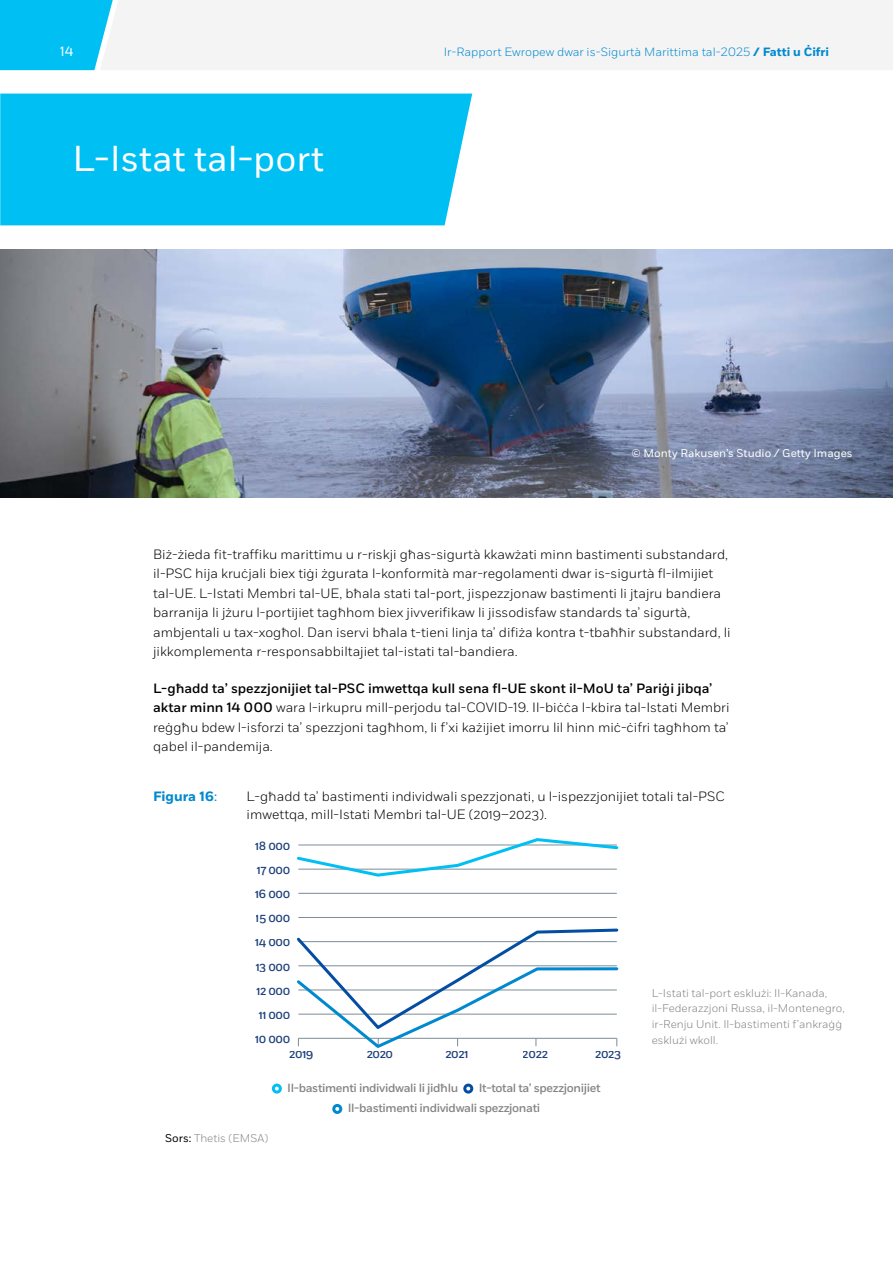
<style>
.page{position:relative;width:893px;height:1263px;background:#fff}
.page>*{position:absolute;margin:0;border:0;box-sizing:border-box;transform-origin:0 0}
.t1{font:36px "Fort";color:#fff}
.t2{font:300 13.5px/19.5px "Fort";color:#000}
.t3{font:700 13.5px "Fort";color:#0089cf}
.t4{font:13.5px "Fort";color:#fff}
.t5{font:300 12px "Fort";color:#0089cf}
.t6{font:500 11.85px "Fort";letter-spacing:-.03em;color:#858485}
.t7{font:500 11.85px "Fort";letter-spacing:-.03em;color:#20427d}
.t8{font:300 11.25px/15.8px "Fort";color:#808285}
.t9{font:11.25px "Fort";color:#fff}
.s1{font-weight:700}
.s2{font-weight:500}
.s3{font-weight:400}
.s4{font-weight:400;color:#000}
</style>
<div class="page">
<div style="left:116px;top:0;width:777px;height:70px;background:#f4f4f4"></div>
<svg style="left:0;top:0;width:116px;height:70px;background:#19c5f3"></svg>
<div style="left:0;top:94px;width:472px;height:131px;background:#00c0f3"></div>
<hr style="left:298px;top:893px;width:319px;height:1px;background:#7b8d97">
<hr style="left:298px;top:917px;width:319px;height:1px;background:#7b8d97">
<svg style="left:297px;top:838px;width:322px;height:39px"></svg>
<svg style="left:297px;top:928px;width:322px;height:120px"></svg>
<div style="left:332px;top:1104px;width:10px;height:10px;border:3px solid #0089cf;border-radius:50%"></div>
<div style="left:272px;top:1083px;width:10px;height:10px;border:3px solid #00c0f3;border-radius:50%"></div>
<div style="left:463px;top:1083px;width:10px;height:10px;border:3px solid #034ea2;border-radius:50%"></div>
<img style="left:0;top:250px;width:893px;height:248px">
<p class="t4" style="left:60px;top:43px;width:15px">14</p>
<p class="t5" style="left:444px;top:45px;width:387px">Ir-Rapport Ewropew dwar is-Sigurtà Marittima tal-2025 <span class="s1">/ Fatti u Ċifri</span></p>
<h1 class="t1" style="left:73px;top:137px;width:253px">L-Istat tal-port</h1>
<p class="t9" style="left:631px;top:446px;width:223px">© Monty Rakusen’s Studio / Getty Images</p>
<p class="t2" style="left:153px;top:544px;width:579px">Biż-żieda fit-traffiku marittimu u r-riskji għas-sigurtà kkawżati minn bastimenti substandard, il-PSC hija kruċjali biex tiġi żgurata l-konformità mar-regolamenti dwar is-sigurtà fl-ilmijiet tal-UE. L-Istati Membri tal-UE, bħala stati tal-port, jispezzjonaw bastimenti li jtajru bandiera barranija li jżuru l-portijiet tagħhom biex jivverifikaw li jissodisfaw standards ta’ sigurtà, ambjentali u tax-xogħol. Dan iservi bħala t-tieni linja ta’ difiża kontra t-tbaħħir substandard, li jikkomplementa r-responsabbiltajiet tal-istati tal-bandiera.</p>
<p class="t2" style="left:153px;top:678px;width:578px"><span class="s2">L-għadd ta’ spezzjonijiet tal-PSC imwettqa kull sena fl-UE skont il-MoU ta’ Pariġi jibqa’ aktar minn 14 000</span> wara l-irkupru mill-perjodu tal-COVID-19. Il-biċċa l-kbira tal-Istati Membri reġgħu bdew l-isforzi ta’ spezzjoni tagħhom, li f’xi każijiet imorru lil hinn miċ-ċifri tagħhom ta’ qabel il-pandemija.</p>
<p class="t3" style="left:153px;top:788px;width:66px">Figura 16<span class="s3">:</span></p>
<p class="t2" style="left:247px;top:787px;width:480px;line-height:18px">L-għadd ta’ bastimenti individwali spezzjonati, u l-ispezzjonijiet totali tal-PSC imwettqa, mill-Istati Membri tal-UE (2019–2023).</p>
<p class="t7" style="left:255px;top:838px;width:36px">18 000</p>
<p class="t7" style="left:257px;top:862px;width:35px">17 000</p>
<p class="t7" style="left:255px;top:887px;width:37px">16 000</p>
<p class="t7" style="left:256px;top:911px;width:36px">15 000</p>
<p class="t7" style="left:255px;top:935px;width:36px">14 000</p>
<p class="t7" style="left:256px;top:959px;width:36px">13 000</p>
<p class="t7" style="left:256px;top:983px;width:35px">12 000</p>
<p class="t7" style="left:259px;top:1007px;width:33px">11 000</p>
<p class="t7" style="left:255px;top:1032px;width:36px">10 000</p>
<p class="t7" style="left:289px;top:1047px;width:26px">2019</p>
<p class="t7" style="left:367px;top:1047px;width:28px">2020</p>
<p class="t7" style="left:445px;top:1047px;width:24px">2021</p>
<p class="t7" style="left:523px;top:1047px;width:27px">2022</p>
<p class="t7" style="left:595px;top:1047px;width:27px">2023</p>
<p class="t6" style="left:287px;top:1080px;width:172px">Il-bastimenti individwali li jidħlu</p>
<p class="t6" style="left:479px;top:1080px;width:123px">It-total ta’ spezzjonijiet</p>
<p class="t8" style="left:165px;top:1130px;width:105px"><span class="s4">Sors:</span> Thetis (EMSA)</p>
<p class="t6" style="left:348px;top:1101px;width:194px">Il-bastimenti individwali spezzjonati</p>
<p class="t8" style="left:652px;top:985px;width:195px">L-Istati tal-port esklużi: Il-Kanada, il-Federazzjoni Russa, il-Montenegro, ir-Renju Unit. Il-bastimenti f’ankraġġ esklużi wkoll.</p>
</div>
